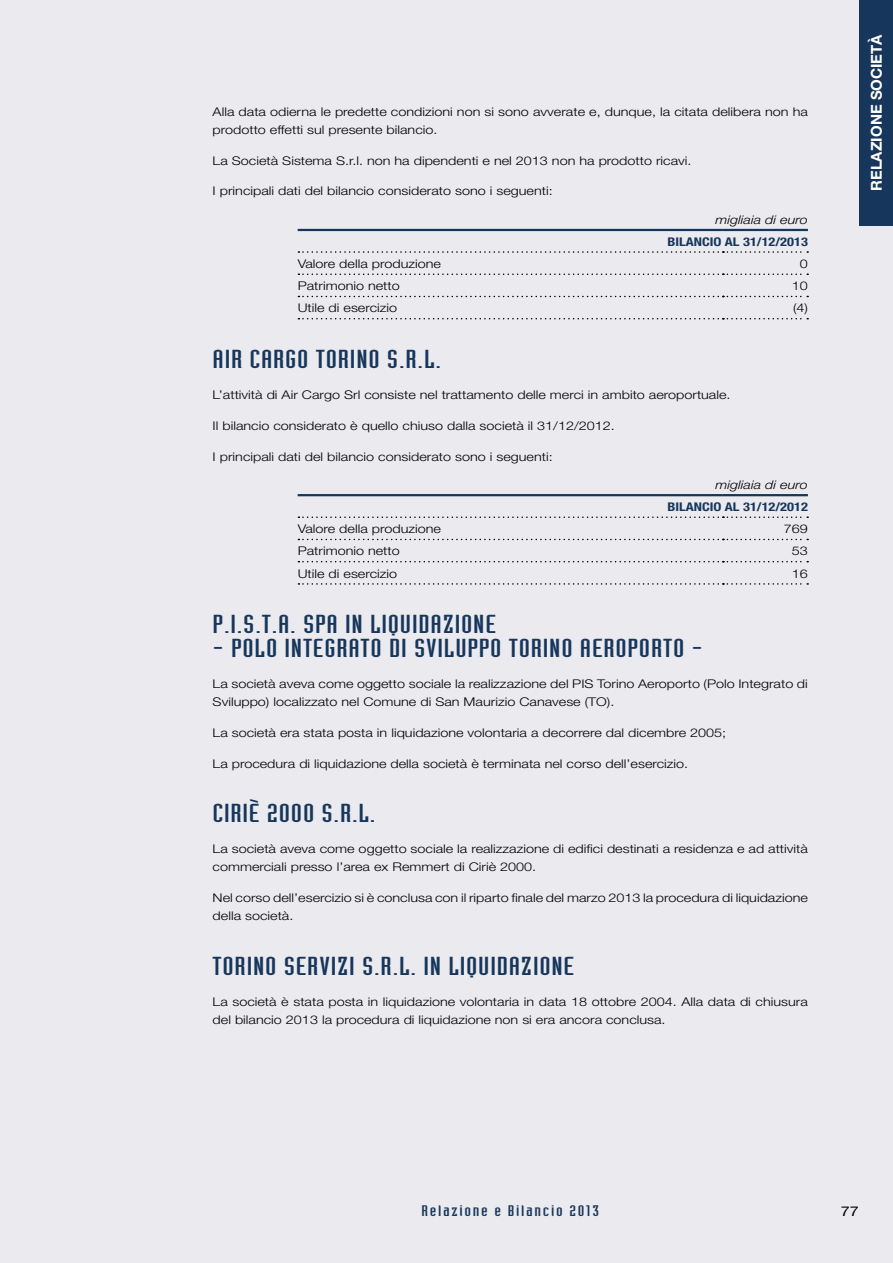
<style>
.page{position:relative;width:893px;height:1263px;background:#eaeaef}
.page>*{position:absolute;margin:0;border:0;box-sizing:border-box;transform-origin:0 0}
.t1{font:25.5px "Industria Solid";letter-spacing:.02em;color:#17365b;scale:1.5 1}
.t2{font:15px "Industria Solid";letter-spacing:.075em;color:#17365b;scale:1.5 1}
.t3{font:700 15px "Helvetica Neue";color:#fff}
.t4{font:13.5px "Helvetica Neue";color:#000;scale:1.2 1}
.t5{font:300 12px/18px "Helvetica Neue";color:#000;scale:1.2 1}
.t6{font:700 condensed 12px/22px "Helvetica Neue";color:#17365b;text-align:right;scale:1.2 1}
.s1{font-weight:300;font-style:italic;font-stretch:normal;color:#000}
</style>
<div class="page">
<div style="left:859px;top:0;width:34px;height:225px;background:#17365b"></div>
<svg style="left:298px;top:251px;width:510px;height:2px"></svg>
<svg style="left:298px;top:273px;width:510px;height:2px"></svg>
<svg style="left:298px;top:296px;width:510px;height:1px"></svg>
<svg style="left:298px;top:318px;width:510px;height:1px"></svg>
<hr style="left:298px;top:229px;width:425px;height:2px;background:#17365b">
<hr style="left:723px;top:229px;width:85px;height:2px;background:#17365b">
<svg style="left:298px;top:516px;width:510px;height:2px"></svg>
<svg style="left:298px;top:539px;width:510px;height:1px"></svg>
<svg style="left:298px;top:561px;width:510px;height:1px"></svg>
<svg style="left:298px;top:583px;width:510px;height:2px"></svg>
<hr style="left:298px;top:494px;width:425px;height:2px;background:#17365b">
<hr style="left:723px;top:494px;width:85px;height:2px;background:#17365b">
<p class="t5" style="left:213px;top:102px;width:498px">Alla data odierna le predette condizioni non si sono avverate e, dunque, la citata delibera non ha prodotto effetti sul presente bilancio.</p>
<p class="t5" style="left:213px;top:151px;width:401px">La Società Sistema S.r.l. non ha dipendenti e nel 2013 non ha prodotto ricavi.</p>
<p class="t5" style="left:213px;top:182px;width:285px">I principali dati del bilancio considerato sono i seguenti:</p>
<p class="t6" style="left:667px;top:208px;width:119px"><span class="s1">migliaia di euro<br></span>BILANCIO AL 31/12/2013</p>
<p class="t5" style="left:298px;top:254px;width:121px">Valore della produzione</p>
<p class="t5" style="left:800px;top:254px;width:8px">0</p>
<p class="t5" style="left:298px;top:277px;width:87px">Patrimonio netto</p>
<p class="t5" style="left:792px;top:277px;width:15px">10</p>
<p class="t5" style="left:298px;top:299px;width:84px">Utile di esercizio</p>
<p class="t5" style="left:793px;top:299px;width:14px">(4)</p>
<p class="t1" style="left:213px;top:345px;width:154px">AIR CARGO TORINO S.R.L.</p>
<p class="t5" style="left:213px;top:385px;width:433px">L’attività di Air Cargo Srl consiste nel trattamento delle merci in ambito aeroportuale.</p>
<p class="t5" style="left:213px;top:416px;width:337px">Il bilancio considerato è quello chiuso dalla società il 31/12/2012.</p>
<p class="t5" style="left:213px;top:447px;width:285px">I principali dati del bilancio considerato sono i seguenti:</p>
<p class="t6" style="left:667px;top:473px;width:119px"><span class="s1">migliaia di euro<br></span>BILANCIO AL 31/12/2012</p>
<p class="t5" style="left:298px;top:519px;width:121px">Valore della produzione</p>
<p class="t5" style="left:784px;top:519px;width:22px">769</p>
<p class="t5" style="left:298px;top:542px;width:87px">Patrimonio netto</p>
<p class="t5" style="left:792px;top:542px;width:15px">53</p>
<p class="t5" style="left:298px;top:564px;width:84px">Utile di esercizio</p>
<p class="t5" style="left:792px;top:564px;width:15px">16</p>
<p class="t1" style="left:213px;top:610px;width:190px">P.I.S.T.A. SPA IN LIQUIDAZIONE</p>
<p class="t1" style="left:213px;top:634px;width:328px">- POLO INTEGRATO DI SVILUPPO TORINO AEROPORTO -</p>
<p class="t5" style="left:213px;top:675px;width:498px">La società aveva come oggetto sociale la realizzazione del PIS Torino Aeroporto (Polo Integrato di<br>Sviluppo) localizzato nel Comune di San Maurizio Canavese (TO).</p>
<p class="t5" style="left:213px;top:723px;width:429px">La società era stata posta in liquidazione volontaria a decorrere dal dicembre 2005;</p>
<p class="t5" style="left:213px;top:754px;width:398px">La procedura di liquidazione della società è terminata nel corso dell’esercizio.</p>
<p class="t1" style="left:213px;top:799px;width:110px">CIRIÈ 2000 S.R.L.</p>
<p class="t5" style="left:213px;top:840px;width:498px">La società aveva come oggetto sociale la realizzazione di edifici destinati a residenza e ad attività commerciali presso l’area ex Remmert di Ciriè 2000.</p>
<p class="t5" style="left:213px;top:888px;width:498px">Nel corso dell’esercizio si è conclusa con il riparto finale del marzo 2013 la procedura di liquidazione della società.</p>
<p class="t1" style="left:213px;top:952px;width:243px">TORINO SERVIZI S.R.L. IN LIQUIDAZIONE</p>
<p class="t5" style="left:213px;top:992px;width:497px">La società è stata posta in liquidazione volontaria in data 18 ottobre 2004. Alla data di chiusura del bilancio 2013 la procedura di liquidazione non si era ancora conclusa.</p>
<p class="t3" style="left:867px;top:191px;width:158px;rotate:-90deg">RELAZIONE SOCIETÀ</p>
<p class="t2" style="left:421px;top:1203px;width:120px">Relazione e Bilancio 2013</p>
<p class="t4" style="left:841px;top:1203px;width:17px">77</p>
</div>
